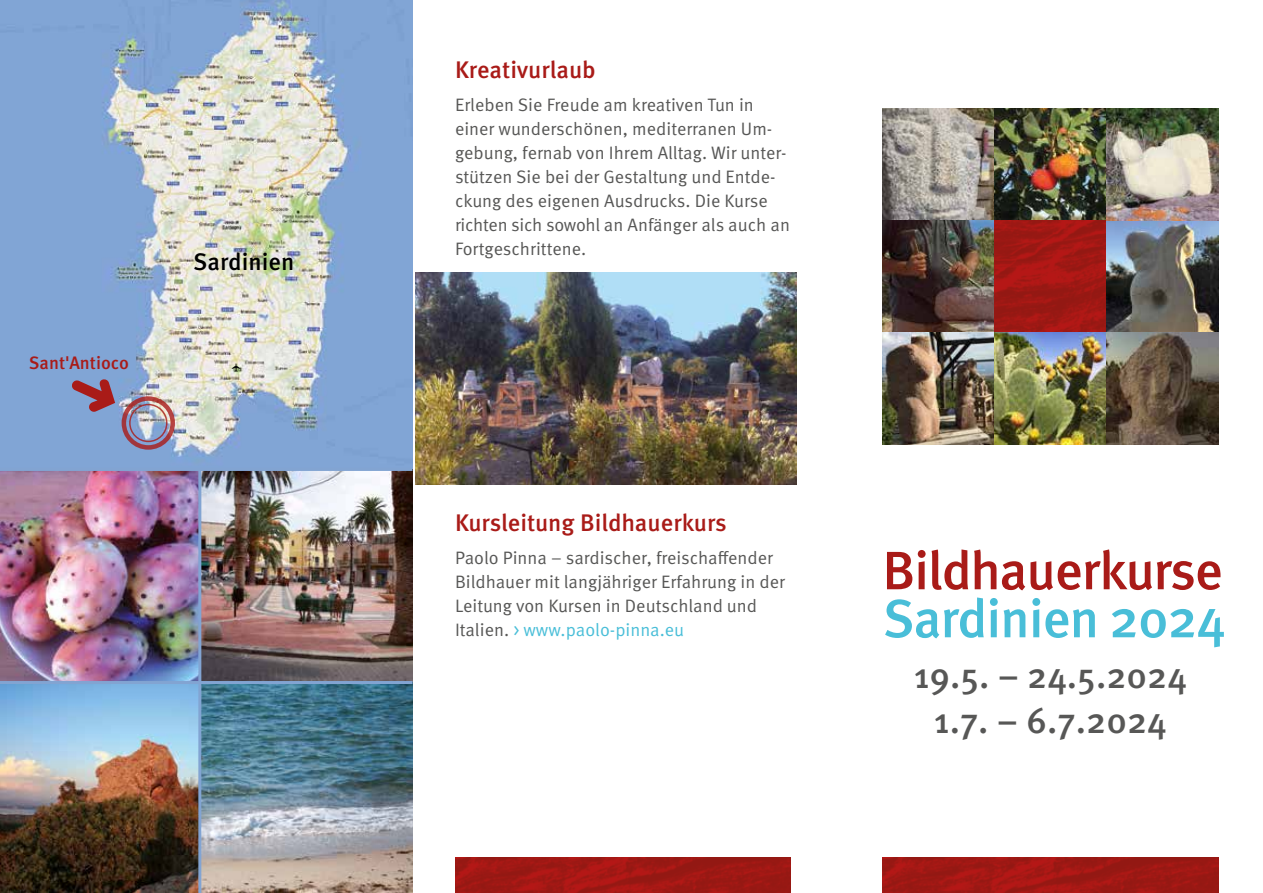
<style>
.page{position:relative;width:1263px;height:893px;background:#fff}
.page>*{position:absolute;margin:0;border:0;box-sizing:border-box;transform-origin:0 0}
.t1{font:500 54px "Meta Pro";letter-spacing:-.025em;color:#a91b18}
.t2{font:500 54px "Meta Pro";letter-spacing:-.025em;color:#49bed8}
.t3{font:500 36px/45px "Meta Pro";color:#575756;text-align:center}
.t4{font:500 24px "Meta Pro";letter-spacing:-.005em;color:#a91b18}
.t5{font:500 24px "Meta Pro";color:#000}
.t6{font:18px/24px "Meta Pro Norm";color:#575756}
.t7{font:500 18px "Meta Pro";color:#a91b18}
.s1{color:#49bed8}
</style>
<div class="page">
<img style="left:0;top:0;width:412px;height:468px">
<img style="left:201px;top:471px;width:211px;height:210px">
<img style="left:0;top:684px;width:198px;height:209px">
<img style="left:415px;top:272px;width:381px;height:213px">
<img style="left:201px;top:684px;width:211px;height:209px">
<img style="left:0;top:471px;width:198px;height:210px">
<div style="left:122px;top:396px;width:53px;height:54px;border:4px solid #a91b18;border-radius:50%"></div>
<div style="left:129px;top:404px;width:38px;height:38px;border:2px solid #a91b18;border-radius:50%"></div>
<svg style="left:72px;top:379px;width:43px;height:33px"></svg>
<hr style="left:0;top:681px;width:412px;height:3px;background:#82a4d2">
<hr style="left:0;top:468px;width:412px;height:3px;background:#82a4d2">
<hr style="left:198px;top:470px;width:3px;height:423px;background:#82a4d2">
<img style="left:882px;top:857px;width:336px;height:36px">
<img style="left:455px;top:857px;width:336px;height:36px">
<img style="left:882px;top:108px;width:112px;height:112px">
<img style="left:994px;top:108px;width:112px;height:112px">
<img style="left:882px;top:220px;width:112px;height:112px">
<svg style="left:994px;top:220px;width:112px;height:112px;background:#a11714"></svg>
<img style="left:1106px;top:220px;width:112px;height:112px">
<img style="left:882px;top:332px;width:112px;height:112px">
<img style="left:994px;top:332px;width:112px;height:112px">
<svg style="left:1106px;top:332px;width:112px;height:112px;background:#615547"></svg>
<img style="left:1106px;top:108px;width:112px;height:112px">
<svg style="left:232px;top:363px;width:8px;height:9px"></svg>
<p class="t7" style="left:29px;top:348px;width:102px">Sant'Antioco</p>
<h3 class="t5" style="left:193px;top:243px;width:103px">Sardinien</h3>
<h3 class="t4" style="left:455px;top:51px;width:142px">Kreativurlaub</h3>
<p class="t6" style="left:455px;top:91px;width:337px">Erleben Sie Freude am kreativen Tun in einer wunderschönen, mediterranen Um&shy;gebung, fernab von Ihrem Alltag. Wir unter&shy;stützen Sie bei der Gestaltung und Entde&shy;ckung des eigenen Ausdrucks. Die Kurse richten sich sowohl an Anfänger als auch an Fortgeschrittene.</p>
<h3 class="t4" style="left:455px;top:504px;width:273px">Kursleitung Bildhauerkurs</h3>
<p class="t6" style="left:455px;top:544px;width:331px">Paolo Pinna – sardischer, freischaffender Bildhauer mit langjähriger Erfahrung in der Leitung von Kursen in Deutschland und Italien. <span class="s1">&gt; www.paolo-pinna.eu</span></p>
<h1 class="t1" style="left:882px;top:529px;width:342px">Bildhauerkurse</h1>
<h1 class="t2" style="left:882px;top:577px;width:345px">Sardinien 2024</h1>
<h2 class="t3" style="left:914px;top:650px;width:275px">19.5. – 24.5.2024<br>1.7. – 6.7.2024</h2>
</div>
